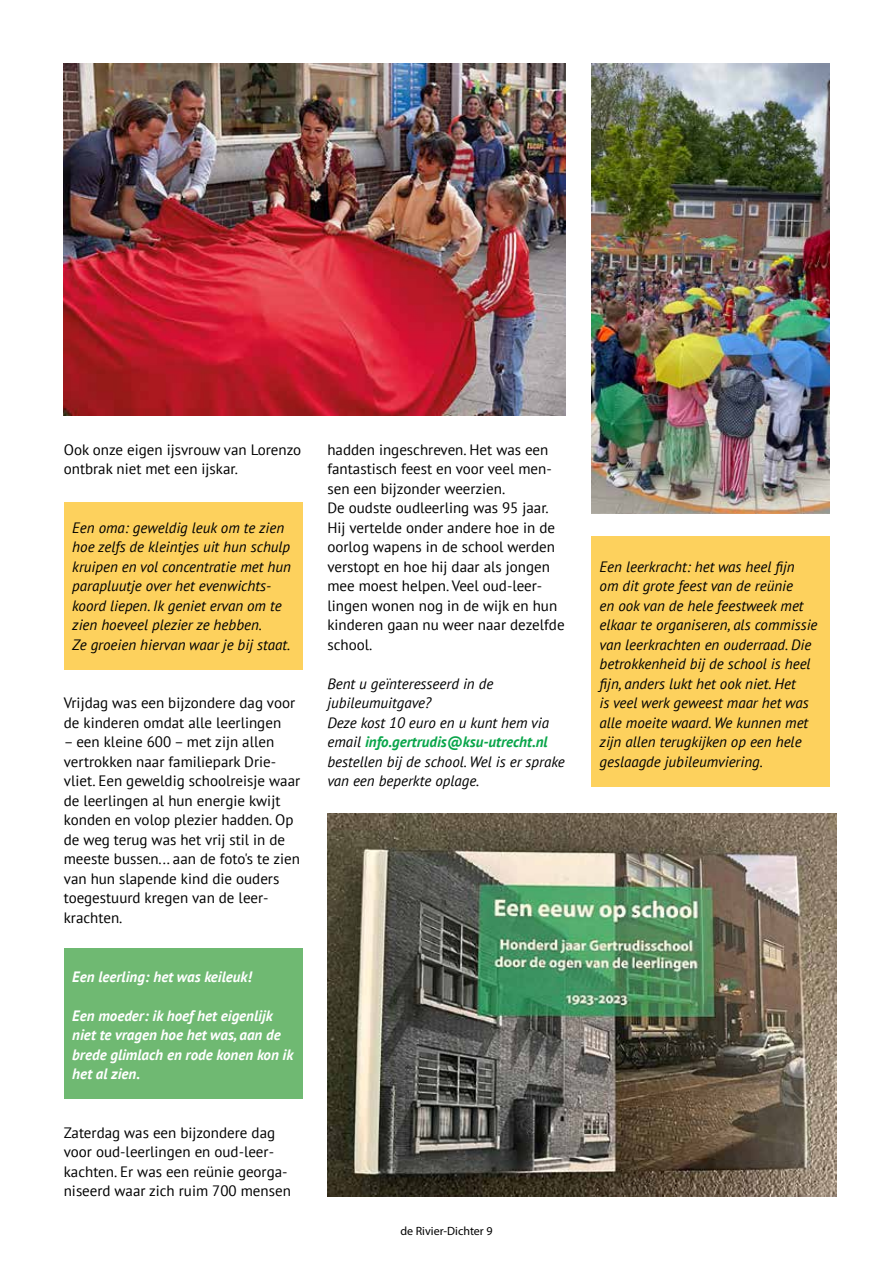
<style>
.page{position:relative;width:893px;height:1263px;background:#fff}
.page>*{position:absolute;margin:0;border:0;box-sizing:border-box;transform-origin:0 0}
.t1{font:15px/19.5px "PT Sans";color:#000}
.t2{font:italic 15px/19.5px "PT Sans";color:#000}
.t3{font:italic 700 15px/19.5px "PT Sans";color:#fff}
.t4{font:12px "Myriad Pro";color:#000}
.s1{font-weight:700;color:#09a54a}
</style>
<div class="page">
<div style="left:591px;top:536px;width:238px;height:250px;background:#fdd15d"></div>
<div style="left:65px;top:948px;width:238px;height:150px;background:#6fb972"></div>
<div style="left:65px;top:502px;width:238px;height:167px;background:#fdd15d"></div>
<img style="left:591px;top:64px;width:238px;height:449px">
<img style="left:64px;top:64px;width:502px;height:352px">
<img style="left:327px;top:814px;width:510px;height:382px">
<p class="t1" style="left:64px;top:440px;width:239px">Ook onze eigen ijsvrouw van Lorenzo ontbrak niet met een ijskar.</p>
<p class="t2" style="left:72px;top:518px;width:220px">Een oma: geweldig leuk om te zien hoe zelfs de kleintjes uit hun schulp kruipen en vol concentratie met hun parapluutje over het evenwichts&shy;koord liepen. Ik geniet ervan om te zien hoeveel plezier ze hebben.<br>Ze groeien hiervan waar je bij staat.</p>
<p class="t1" style="left:64px;top:693px;width:233px">Vrijdag was een bijzondere dag voor de kinderen omdat alle leerlingen</p>
<p class="t1" style="left:64px;top:732px;width:238px">– een kleine 600 – met zijn allen vertrokken naar familiepark Drie&shy;vliet. Een geweldig schoolreisje waar de leerlingen al hun energie kwijt konden en volop plezier hadden. Op de weg terug was het vrij stil in de meeste bussen... aan de foto's te zien van hun slapende kind die ouders toegestuurd kregen van de leer&shy;krachten.</p>
<p class="t3" style="left:72px;top:966px;width:181px">Een leerling: het was keileuk!</p>
<p class="t3" style="left:72px;top:1005px;width:223px">Een moeder: ik hoef het eigenlijk niet te vragen hoe het was, aan de brede glimlach en rode konen kon ik het al zien.</p>
<p class="t1" style="left:64px;top:1122px;width:229px">Zaterdag was een bijzondere dag voor oud-leerlingen en oud-leer&shy;kachten. Er was een reünie georga&shy;niseerd waar zich ruim 700 mensen</p>
<p class="t1" style="left:327px;top:440px;width:239px">hadden ingeschreven. Het was een fantastisch feest en voor veel men&shy;sen een bijzonder weerzien.<br>De oudste oudleerling was 95 jaar.<br>Hij vertelde onder andere hoe in de oorlog wapens in de school werden verstopt en hoe hij daar als jongen mee moest helpen. Veel oud-leer&shy;lingen wonen nog in de wijk en hun kinderen gaan nu weer naar dezelfde school.</p>
<p class="t2" style="left:327px;top:674px;width:239px">Bent u geïnteresseerd in de jubileumuitgave?<br>Deze kost 10 euro en u kunt hem via email <span class="s1">info.gertrudis@ksu-utrecht.nl </span>bestellen bij de school. Wel is er sprake van een beperkte oplage.</p>
<p class="t4" style="left:400px;top:1223px;width:94px">de Rivier-Dichter 9</p>
<p class="t2" style="left:600px;top:557px;width:219px">Een leerkracht: het was heel fijn<br>om dit grote feest van de reünie<br>en ook van de hele feestweek met elkaar te organiseren, als commissie van leerkrachten en ouderraad. Die betrokkenheid bij de school is heel fijn, anders lukt het ook niet. Het<br>is veel werk geweest maar het was alle moeite waard. We kunnen met zijn allen terugkijken op een hele geslaagde jubileumviering.</p>
</div>
